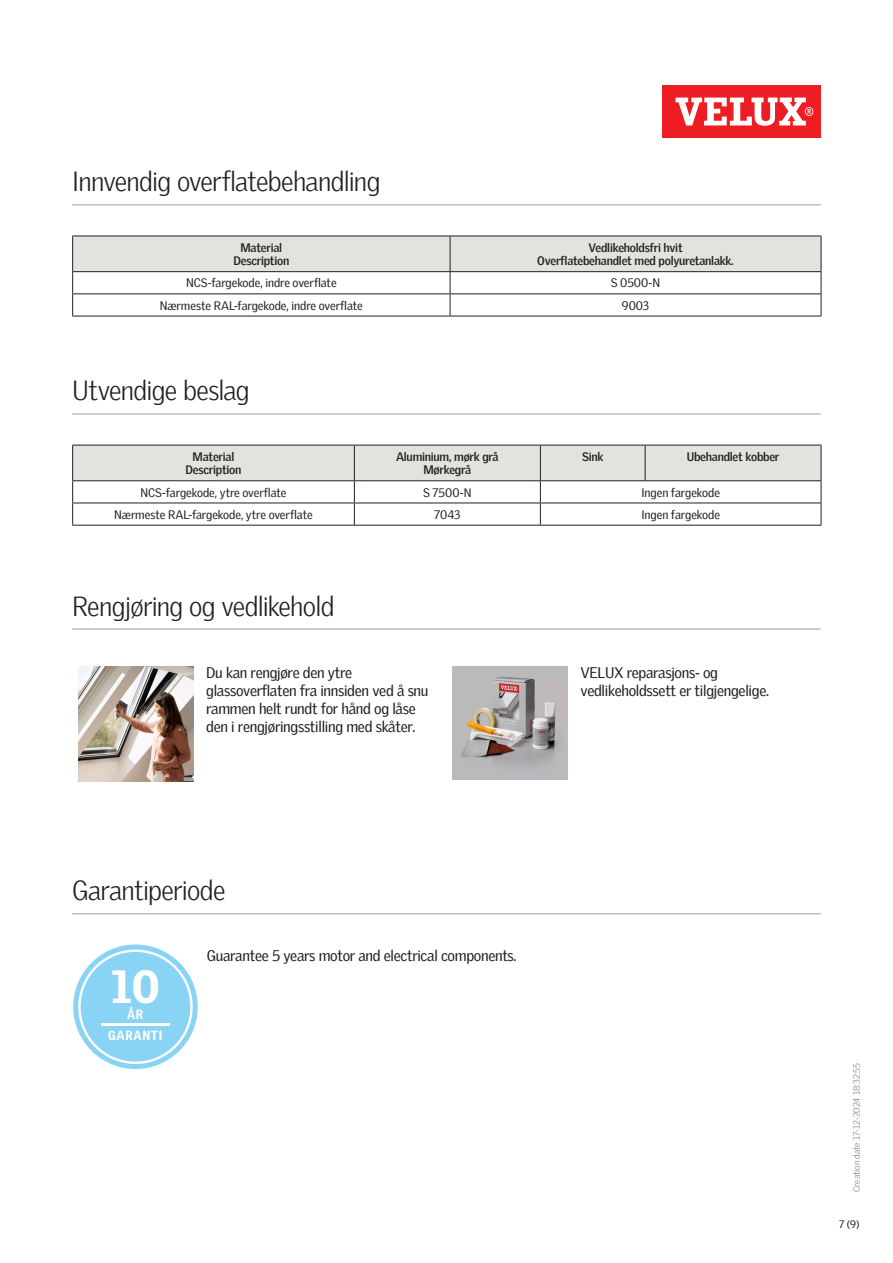
<style>
.page{position:relative;width:893px;height:1263px;background:#fff}
.page>*{position:absolute;margin:0;border:0;box-sizing:border-box;transform-origin:0 0}
.t1{font:900 45.3px "Velux Gothic";color:#fff}
.Headline_With_Line_B{font:300 27px "Velux Gothic";letter-spacing:-.025em;color:#231f20}
.Body_Regular{font:15px/18px "Velux Gothic";letter-spacing:-.02em;color:#231f20}
.t2{font:900 12.9px "Velux Gothic";letter-spacing:.05em;color:#fff;scale:.93 1}
.TableText{font:12px "Velux Gothic";letter-spacing:-.005em;color:#231f20}
.TableHeader{font:700 12px/13.5px "Velux Gothic";letter-spacing:-.02em;color:#231f20;text-align:center}
.t3{font:10.5px "Velux Gothic";color:#231f20}
.t4{font:300 9px "Velux Gothic";color:#7c7e81}
</style>
<div class="page">
<div style="left:662px;top:85px;width:159px;height:53px;background:#ee1d23"></div>
<svg style="left:675px;top:98px;width:138px;height:28px"></svg>
<hr style="left:72px;top:204px;width:749px;height:2px;background:#bcbdbb">
<hr style="left:72px;top:413px;width:749px;height:2px;background:#bcbdbb">
<hr style="left:72px;top:628px;width:749px;height:2px;background:#bcbdbb">
<hr style="left:72px;top:316px;width:378px;height:1px;background:#231f20">
<svg style="left:72px;top:236px;width:750px;height:80px"></svg>
<hr style="left:450px;top:316px;width:371px;height:1px;background:#231f20">
<hr style="left:72px;top:525px;width:282px;height:1px;background:#231f20">
<hr style="left:354px;top:525px;width:186px;height:1px;background:#231f20">
<svg style="left:72px;top:445px;width:750px;height:80px"></svg>
<hr style="left:540px;top:525px;width:105px;height:1px;background:#231f20">
<hr style="left:645px;top:525px;width:176px;height:1px;background:#231f20">
<img style="left:79px;top:666px;width:114px;height:115px">
<img style="left:453px;top:666px;width:115px;height:113px">
<hr style="left:72px;top:913px;width:749px;height:1px;background:#bcbdbb">
<svg style="left:73px;top:944px;width:125px;height:125px"></svg>
<div style="left:81px;top:952px;width:109px;height:109px;background:#89d3f4;border-radius:50%"></div>
<hr style="left:101px;top:1024px;width:69px;height:2px;background:#fff">
<p class="Headline_With_Line_B" style="left:72px;top:161px;width:310px">Innvendig overflatebehandling</p>
<p class="TableHeader" style="left:233px;top:240px;width:57px">Material<br>Description</p>
<p class="TableHeader" style="left:537px;top:240px;width:198px">Vedlikeholdsfri hvit<br>Overflatebehandlet med polyuretanlakk.</p>
<p class="TableText" style="left:186px;top:274px;width:152px">NCS-fargekode, indre overflate</p>
<p class="TableText" style="left:611px;top:274px;width:51px">S 0500-N</p>
<p class="TableText" style="left:160px;top:296px;width:204px">Nærmeste RAL-fargekode, indre overflate</p>
<p class="TableText" style="left:622px;top:296px;width:29px">9003</p>
<p class="Headline_With_Line_B" style="left:72px;top:370px;width:179px">Utvendige beslag</p>
<p class="TableHeader" style="left:186px;top:449px;width:57px">Material<br>Description</p>
<p class="TableHeader" style="left:396px;top:449px;width:104px">Aluminium, mørk grå<br>Mørkegrå</p>
<p class="TableHeader" style="left:582px;top:449px;width:23px">Sink</p>
<p class="TableHeader" style="left:687px;top:449px;width:94px">Ubehandlet kobber</p>
<p class="TableText" style="left:140px;top:483px;width:148px">NCS-fargekode, ytre overflate</p>
<p class="TableText" style="left:423px;top:483px;width:50px">S 7500-N</p>
<p class="TableText" style="left:641px;top:483px;width:80px">Ingen fargekode</p>
<p class="TableText" style="left:114px;top:505px;width:200px">Nærmeste RAL-fargekode, ytre overflate</p>
<p class="TableText" style="left:434px;top:505px;width:28px">7043</p>
<p class="TableText" style="left:641px;top:505px;width:80px">Ingen fargekode</p>
<p class="Headline_With_Line_B" style="left:72px;top:585px;width:264px">Rengjøring og vedlikehold</p>
<p class="Body_Regular" style="left:206px;top:662px;width:224px">Du kan rengjøre den ytre glassoverflaten fra innsiden ved å snu rammen helt rundt for hånd og låse den i rengjøringsstilling med skåter.</p>
<p class="Body_Regular" style="left:580px;top:662px;width:190px">VELUX reparasjons- og vedlikeholdssett er tilgjengelige.</p>
<p class="Headline_With_Line_B" style="left:72px;top:870px;width:155px">Garantiperiode</p>
<p class="t1" style="left:111px;top:958px;width:50px">10</p>
<p class="t2" style="left:108px;top:1027px;width:60px">GARANTI</p>
<p class="t2" style="left:127px;top:1006px;width:19px">ÅR</p>
<p class="Body_Regular" style="left:207px;top:945px;width:311px">Guarantee 5 years motor and electrical components.</p>
<p class="t4" style="left:850px;top:1192px;width:130px;rotate:-90deg">Creation date 17-12-2024 18:32:55</p>
<p class="t3" style="left:839px;top:1216px;width:22px">7 (9)</p>
</div>
